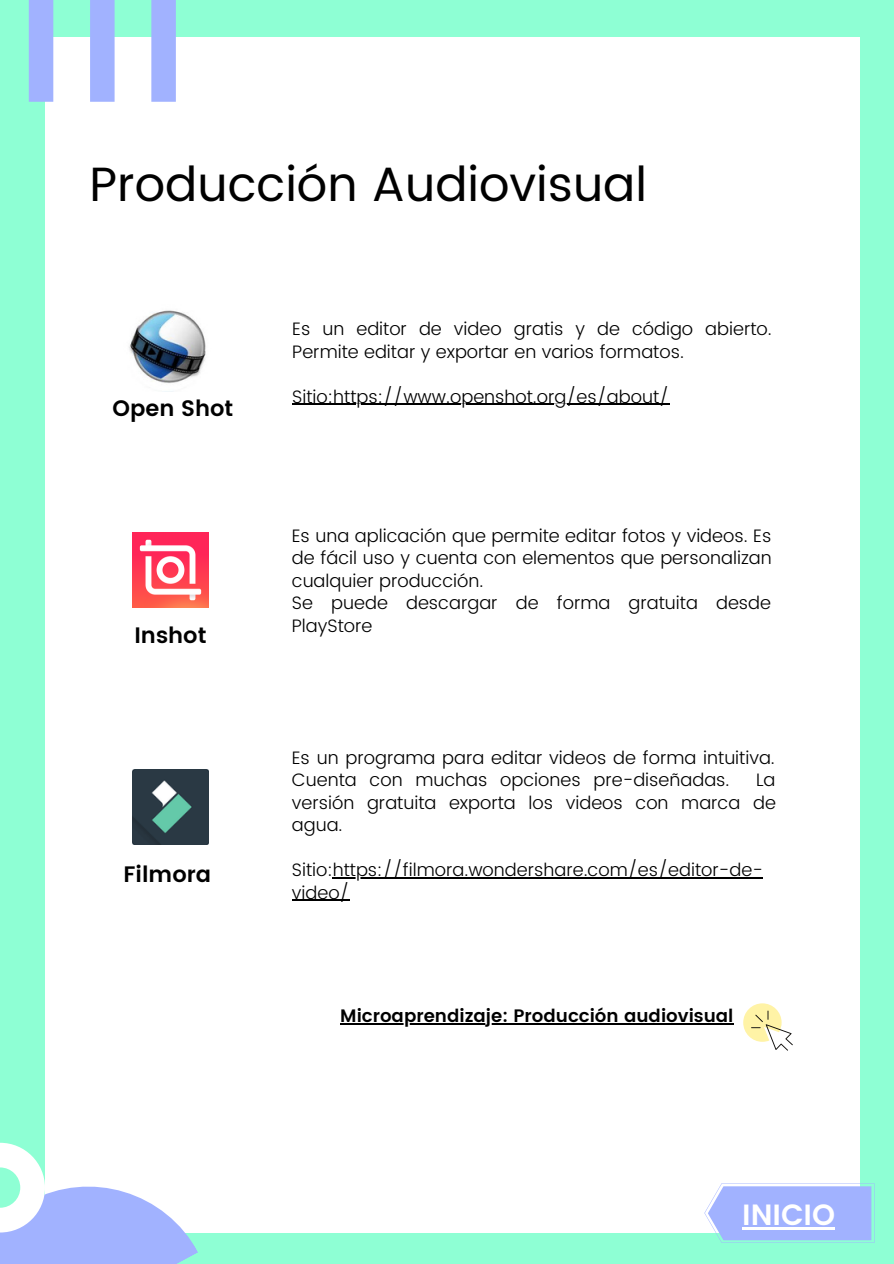
<style>
.page{position:relative;width:894px;height:1264px;background:#fff}
.page>*{position:absolute;margin:0;border:0;box-sizing:border-box;transform-origin:0 0}
.t1{font:48px "Poppins";color:#000}
.t2{font:600 29.25px "Poppins";color:#fff}
.t3{font:600 22.35px "Poppins";color:#000}
.t4{font:300 18px/22.5px "Poppins";color:#000}
.t5{font:600 18px "Poppins";color:#000}
</style>
<div class="page">
<div style="left:0;top:0;width:893px;height:1263px;background:#8effd4"></div>
<div style="left:45px;top:37px;width:814px;height:1195px;background:#fff"></div>
<svg style="left:29px;top:0;width:147px;height:102px"></svg>
<svg style="left:0;top:1142px;width:198px;height:121px"></svg>
<img style="left:132px;top:769px;width:76px;height:75px">
<img style="left:132px;top:532px;width:76px;height:75px">
<img style="left:129px;top:310px;width:77px;height:73px">
<hr style="left:333px;top:877px;width:429px;height:1px;background:#000">
<hr style="left:292px;top:899px;width:57px;height:2px;background:#000">
<hr style="left:292px;top:404px;width:377px;height:1px;background:#000">
<svg style="left:743px;top:1003px;width:49px;height:47px"></svg>
<hr style="left:340px;top:1023px;width:393px;height:1px;background:#000">
<svg style="left:704px;top:1183px;width:170px;height:59px;background:#a9befc"></svg>
<hr style="left:742px;top:1227px;width:92px;height:2px;background:#fff">
<p class="t1" style="left:89px;top:156px;width:559px">Producción Audiovisual</p>
<p class="t3" style="left:112px;top:395px;width:122px">Open Shot</p>
<p class="t3" style="left:134px;top:622px;width:73px">Inshot</p>
<p class="t3" style="left:123px;top:861px;width:89px">Filmora</p>
<p class="t4" style="left:292px;top:318px;width:481px">Es un editor de video gratis y de código abierto.<br>Permite editar y exportar en varios formatos.</p>
<p class="t4" style="left:292px;top:385px;width:378px">Sitio:https://www.openshot.org/es/about/</p>
<p class="t4" style="left:292px;top:524px;width:481px;text-align:justify">Es una aplicación que permite editar fotos y videos. Es de fácil uso y cuenta con elementos que personalizan cualquier producción.</p>
<p class="t4" style="left:292px;top:592px;width:480px">Se puede descargar de forma gratuita desde<br>PlayStore</p>
<p class="t4" style="left:292px;top:746px;width:484px">Es un programa para editar videos de forma intuitiva.<br>Cuenta con muchas opciones pre-diseñadas.</p>
<p class="t4" style="left:292px;top:768px;width:485px;text-align:justify;text-indent:464px">La versión gratuita exporta los videos con marca de agua.</p>
<p class="t4" style="left:292px;top:858px;width:472px">Sitio:https://filmora.wondershare.com/es/editor-de&shy;video/</p>
<p class="t5" style="left:340px;top:1005px;width:394px">Microaprendizaje: Producción audiovisual</p>
<p class="t2" style="left:742px;top:1197px;width:94px">INICIO</p>
</div>
